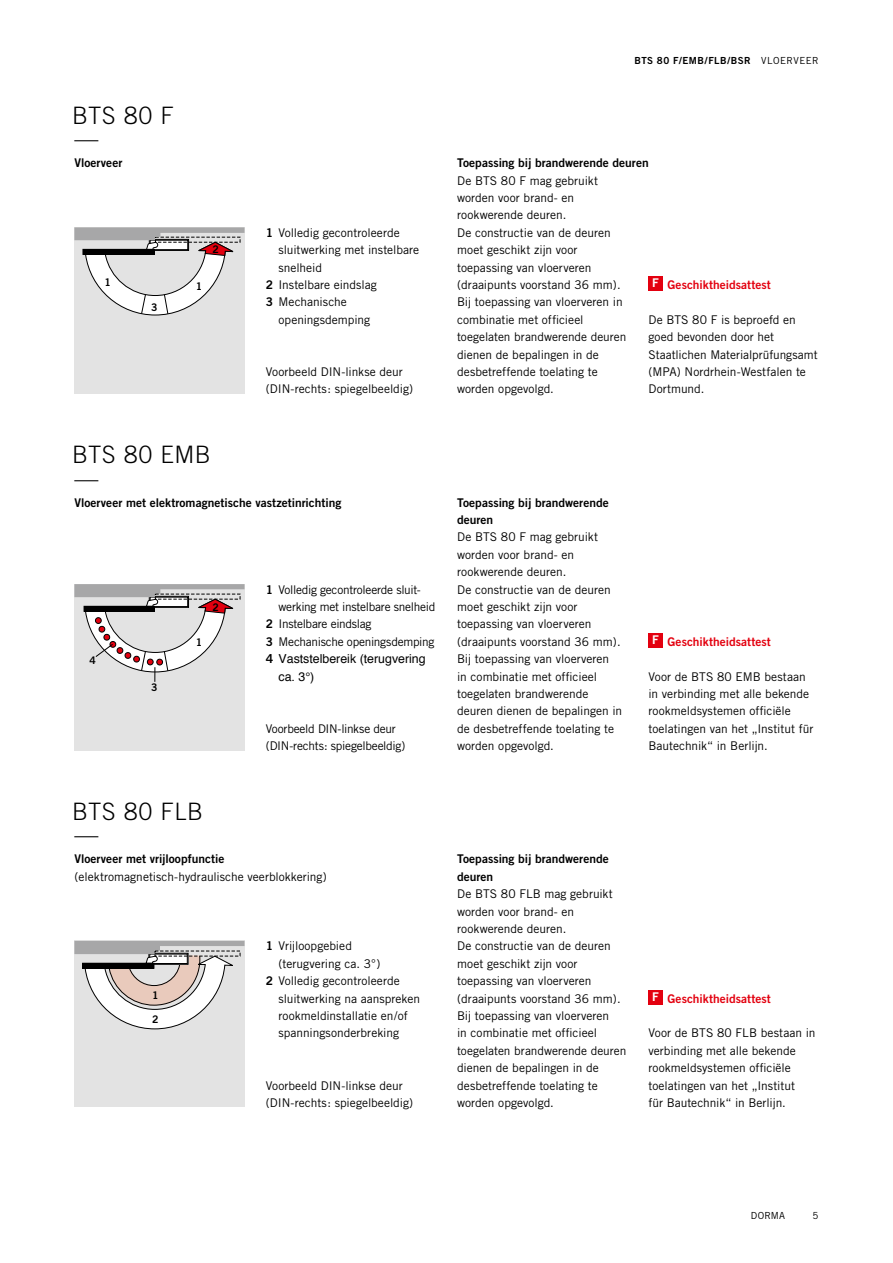
<style>
.page{position:relative;width:893px;height:1263px;background:#fff}
.page>*{position:absolute;margin:0;border:0;box-sizing:border-box;transform-origin:0 0}
.t1{font:300 24px/23.5px "Trade Gothic";letter-spacing:.03em;color:#000}
.t2{font:12.3px/17.4px "Helvetica";color:#000}
.t3{font:12px/17.4px "Trade Gothic";color:#000}
.t4{font:12px/17.4px "Trade Gothic Bold Two";color:#000}
.t5{font:12px/17.4px "Trade Gothic";letter-spacing:-.025em;color:#000}
.t6{font:12px "Trade Gothic Bold Two";letter-spacing:.005em;color:#e3000f}
.t7{font:12px "Trade Gothic";letter-spacing:-.02em;color:#000}
.t8{font:10.5px "Trade Gothic Bold Two";color:#000}
.t9{font:9.75px "Trade Gothic Bold Two";letter-spacing:.04em;color:#000}
.t10{font:9.75px "Trade Gothic";letter-spacing:.015em;color:#000}
.s1{font-family:"Trade Gothic Bold Two"}
.s2{font-family:"Trade Gothic"}
.s3{color:#fff}
</style>
<div class="page">
<div style="left:648px;top:276px;width:15px;height:15px;background:#e3000f"></div>
<div style="left:648px;top:633px;width:15px;height:15px;background:#e3000f"></div>
<div style="left:74px;top:584px;width:170px;height:166px;background:#e3e3e3"></div>
<svg style="left:74px;top:584px;width:170px;height:98px"></svg>
<div style="left:74px;top:227px;width:170px;height:166px;background:#e3e3e3"></div>
<svg style="left:74px;top:227px;width:170px;height:88px"></svg>
<div style="left:648px;top:990px;width:15px;height:14px;background:#e3000f"></div>
<div style="left:74px;top:941px;width:170px;height:166px;background:#e3e3e3"></div>
<svg style="left:74px;top:941px;width:170px;height:88px"></svg>
<h1 class="t1" style="left:72px;top:103px;width:103px">BTS 80 F —</h1>
<p class="t4" style="left:74px;top:154px;width:49px">Vloerveer</p>
<p class="t8" style="left:105px;top:276px;width:8px">1</p>
<p class="t8" style="left:151px;top:300px;width:8px">3</p>
<p class="t8" style="left:196px;top:280px;width:8px">1</p>
<p class="t8" style="left:212px;top:243px;width:8px">2</p>
<p class="t3" style="left:266px;top:224px;width:135px"><span class="s1">1</span> Volledig gecontroleerde</p>
<p class="t3" style="left:279px;top:241px;width:142px">sluitwerking met instelbare</p>
<p class="t3" style="left:279px;top:258px;width:45px">snelheid</p>
<p class="t3" style="left:266px;top:276px;width:113px"><span class="s1">2</span> Instelbare eindslag</p>
<p class="t3" style="left:266px;top:293px;width:83px"><span class="s1">3</span> Mechanische</p>
<p class="t3" style="left:279px;top:311px;width:93px">openingsdemping</p>
<p class="t3" style="left:266px;top:363px;width:149px">Voorbeeld DIN-linkse deur (DIN-rechts: spiegelbeeldig)</p>
<h1 class="t1" style="left:72px;top:442px;width:140px">BTS 80 EMB —</h1>
<p class="t4" style="left:74px;top:493px;width:268px">Vloerveer met elektromagnetische vastzetinrichting</p>
<p class="t8" style="left:89px;top:654px;width:8px">4</p>
<p class="t8" style="left:151px;top:681px;width:8px">3</p>
<p class="t8" style="left:196px;top:636px;width:8px">1</p>
<p class="t8" style="left:213px;top:600px;width:8px">2</p>
<p class="t5" style="left:266px;top:580px;width:156px"><span class="s1">1</span> Volledig gecontroleerde sluit-</p>
<p class="t7" style="left:279px;top:599px;width:158px">werking met instelbare snelheid</p>
<p class="t5" style="left:266px;top:615px;width:107px"><span class="s1">2</span> Instelbare eindslag</p>
<p class="t7" style="left:266px;top:634px;width:170px"><span class="s1">3</span> Mechanische openingsdemping</p>
<p class="t2" style="left:279px;top:650px;width:149px;text-indent:-13px"><span class="s1">4</span> Vaststelbereik (terugvering ca. 3°)</p>
<p class="t5" style="left:266px;top:720px;width:141px">Voorbeeld DIN-linkse deur (DIN-rechts: spiegelbeeldig)</p>
<h1 class="t1" style="left:72px;top:799px;width:133px">BTS 80 FLB —</h1>
<p class="t4" style="left:74px;top:850px;width:152px">Vloerveer met vrijloopfunctie</p>
<p class="t3" style="left:74px;top:867px;width:254px">(elektromagnetisch-hydraulische veerblokkering)</p>
<p class="t8" style="left:152px;top:989px;width:8px">1</p>
<p class="t8" style="left:152px;top:1013px;width:8px">2</p>
<p class="t3" style="left:266px;top:937px;width:88px"><span class="s1">1</span> Vrijloopgebied</p>
<p class="t3" style="left:279px;top:954px;width:103px">(terugvering ca. 3°)</p>
<p class="t3" style="left:266px;top:972px;width:135px"><span class="s1">2</span> Volledig gecontroleerde</p>
<p class="t3" style="left:279px;top:989px;width:143px">sluitwerking na aanspreken</p>
<p class="t3" style="left:279px;top:1007px;width:131px">rookmeldinstallatie en/of</p>
<p class="t3" style="left:279px;top:1024px;width:122px">spanningsonderbreking</p>
<p class="t3" style="left:266px;top:1076px;width:149px">Voorbeeld DIN-linkse deur (DIN-rechts: spiegelbeeldig)</p>
<p class="t9" style="left:634px;top:54px;width:186px">BTS 80 F/EMB/FLB/BSR <span class="s2">VLOERVEER</span></p>
<p class="t4" style="left:457px;top:154px;width:193px">Toepassing bij brandwerende deuren</p>
<p class="t3" style="left:457px;top:171px;width:171px">De BTS 80 F mag gebruikt worden voor brand- en rookwerende deuren.<br>De constructie van de deuren moet geschikt zijn voor toepassing van vloerveren (draaipunts voorstand 36 mm).<br>Bij toepassing van vloerveren in combinatie met officieel toegelaten brandwerende deuren dienen de bepalingen in de desbetreffende toelating te worden opgevolgd.</p>
<p class="t6" style="left:652px;top:277px;width:120px"><span class="s3">F</span> Geschiktheidsattest</p>
<p class="t3" style="left:648px;top:311px;width:171px">De BTS 80 F is beproefd en goed bevonden door het<br>Staatlichen Materialprüfungsamt (MPA) Nordrhein-Westfalen te<br>Dortmund.</p>
<p class="t4" style="left:457px;top:493px;width:153px">Toepassing bij brandwerende deuren</p>
<p class="t3" style="left:457px;top:528px;width:167px">De BTS 80 F mag gebruikt worden voor brand- en rookwerende deuren.<br>De constructie van de deuren moet geschikt zijn voor toepassing van vloerveren (draaipunts voorstand 36 mm).<br>Bij toepassing van vloerveren<br>in combinatie met officieel toegelaten brandwerende deuren dienen de bepalingen in de desbetreffende toelating te worden opgevolgd.</p>
<p class="t6" style="left:652px;top:634px;width:120px"><span class="s3">F</span> Geschiktheidsattest</p>
<p class="t3" style="left:648px;top:667px;width:166px">Voor de BTS 80 EMB bestaan in verbinding met alle bekende rookmeldsystemen officiële toelatingen van het „Institut für<br>Bautechnik“ in Berlijn.</p>
<p class="t4" style="left:457px;top:850px;width:153px">Toepassing bij brandwerende deuren</p>
<p class="t3" style="left:457px;top:885px;width:171px">De BTS 80 FLB mag gebruikt worden voor brand- en rookwerende deuren.<br>De constructie van de deuren moet geschikt zijn voor toepassing van vloerveren (draaipunts voorstand 36 mm).<br>Bij toepassing van vloerveren<br>in combinatie met officieel toegelaten brandwerende deuren dienen de bepalingen in de desbetreffende toelating te worden opgevolgd.</p>
<p class="t6" style="left:652px;top:991px;width:120px"><span class="s3">F</span> Geschiktheidsattest</p>
<p class="t3" style="left:648px;top:1024px;width:169px">Voor de BTS 80 FLB bestaan in verbinding met alle bekende rookmeldsystemen officiële toelatingen van het „Institut<br>für Bautechnik“ in Berlijn.</p>
<p class="t10" style="left:751px;top:1209px;width:36px">DORMA</p>
<p class="t10" style="left:813px;top:1209px;width:7px">5</p>
</div>
